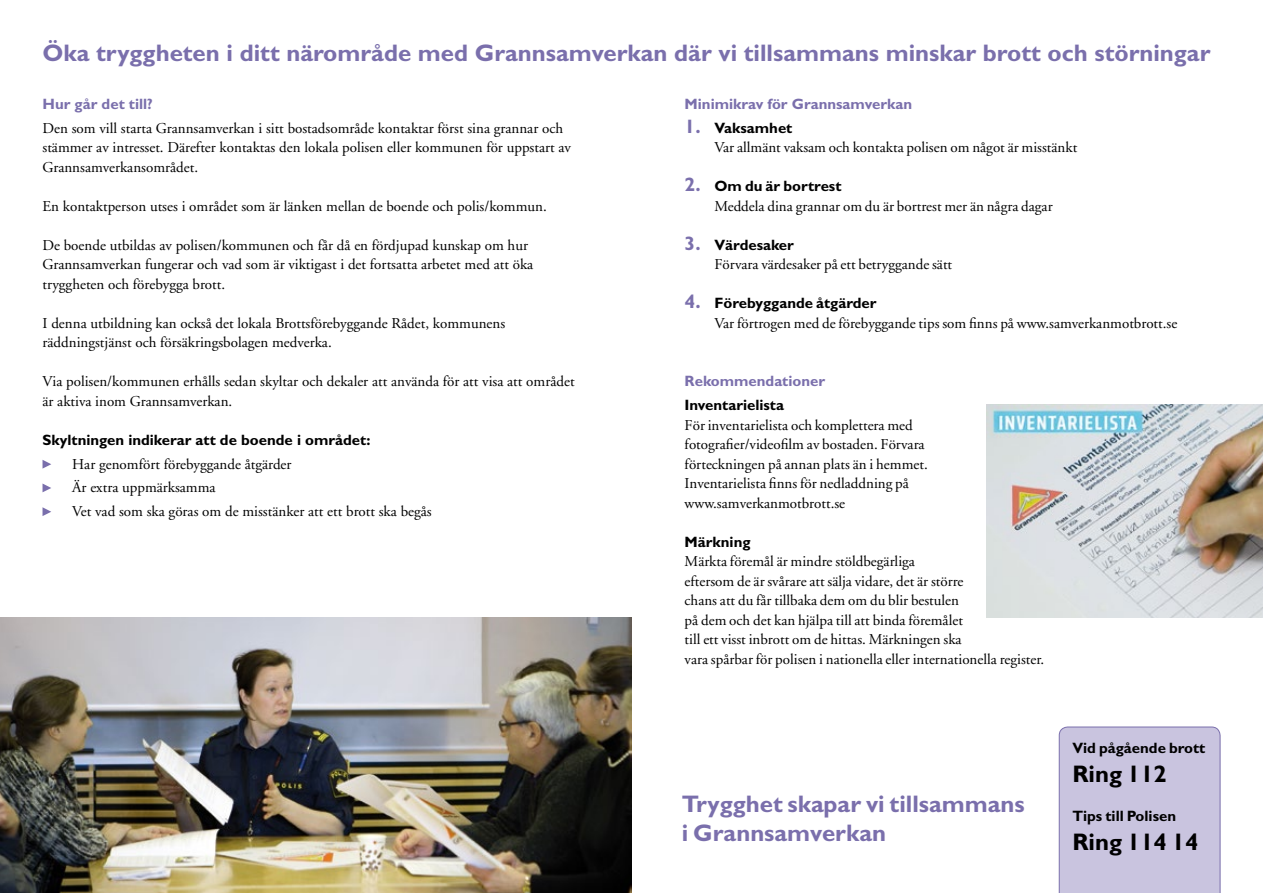
<style>
.page{position:relative;width:1263px;height:893px;background:#fff}
.page>*{position:absolute;margin:0;border:0;box-sizing:border-box;transform-origin:0 0}
.t1{font:700 24px/28.8px "Gill Sans";color:#7a6fac}
.t2{font:700 24px "Gill Sans";color:#000}
.t3{font:15px/19.5px "Adobe Garamond";color:#000}
.t4{font:700 15px "Gill Sans";color:#000}
.t5{font:700 15px "Gill Sans";color:#7a6fac}
.s1{font-size:19.5px;color:#7a6fac}
</style>
<div class="page">
<svg style="left:43px;top:460px;width:8px;height:9px"></svg>
<svg style="left:43px;top:484px;width:8px;height:8px"></svg>
<svg style="left:43px;top:507px;width:8px;height:9px"></svg>
<img style="left:0;top:617px;width:631px;height:276px">
<img style="left:986px;top:405px;width:277px;height:212px">
<div style="left:1059px;top:727px;width:161px;height:166px;background:#c9c4df"></div>
<h1 class="t1" style="left:43px;top:38px;width:1169px">Öka tryggheten i ditt närområde med Grannsamverkan där vi tillsammans minskar brott och störningar</h1>
<p class="t5" style="left:43px;top:95px;width:112px">Hur går det till?</p>
<p class="t3" style="left:43px;top:119px;width:530px">Den som vill starta Grannsamverkan i sitt bostadsområde kontaktar först sina grannar och stämmer av intresset. Därefter kontaktas den lokala polisen eller kommunen för uppstart av<br>Grannsamverkansområdet.</p>
<p class="t3" style="left:43px;top:197px;width:506px">En kontaktperson utses i området som är länken mellan de boende och polis/kommun.</p>
<p class="t3" style="left:43px;top:236px;width:492px">De boende utbildas av polisen/kommunen och får då en fördjupad kunskap om hur<br>Grannsamverkan fungerar och vad som är viktigast i det fortsatta arbetet med att öka tryggheten och förebygga brott.</p>
<p class="t3" style="left:43px;top:314px;width:464px">I denna utbildning kan också det lokala Brottsförebyggande Rådet, kommunens räddningstjänst och försäkringsbolagen medverka.</p>
<p class="t3" style="left:43px;top:372px;width:534px">Via polisen/kommunen erhålls sedan skyltar och dekaler att använda för att visa att området är aktiva inom Grannsamverkan.</p>
<p class="t4" style="left:43px;top:431px;width:329px">Skyltningen indikerar att de boende i området:</p>
<p class="t3" style="left:72px;top:452px;width:361px;line-height:23.7px">Har genomfört förebyggande åtgärder<br>Är extra uppmärksamma<br>Vet vad som ska göras om de misstänker att ett brott ska begås</p>
<p class="t5" style="left:685px;top:95px;width:229px">Minimikrav för Grannsamverkan</p>
<p class="t4" style="left:685px;top:119px;width:109px"><span class="s1">1.</span> Vaksamhet</p>
<p class="t3" style="left:714px;top:138px;width:364px">Var allmänt vaksam och kontakta polisen om något är misstänkt</p>
<p class="t4" style="left:685px;top:177px;width:158px"><span class="s1">2.</span> Om du är bortrest</p>
<p class="t3" style="left:714px;top:197px;width:340px">Meddela dina grannar om du är bortrest mer än några dagar</p>
<p class="t4" style="left:685px;top:236px;width:111px"><span class="s1">3.</span> Värdesaker</p>
<p class="t3" style="left:714px;top:255px;width:239px">Förvara värdesaker på ett betryggande sätt</p>
<p class="t4" style="left:685px;top:294px;width:193px"><span class="s1">4.</span> Förebyggande åtgärder</p>
<p class="t3" style="left:714px;top:314px;width:464px">Var förtrogen med de förebyggande tips som finns på www.samverkanmotbrott.se</p>
<p class="t5" style="left:685px;top:372px;width:142px">Rekommendationer</p>
<p class="t4" style="left:685px;top:396px;width:101px">Inventarielista</p>
<p class="t3" style="left:685px;top:415px;width:245px">För inventarielista och komplettera med fotografier/videofilm av bostaden. Förvara förteckningen på annan plats än i hemmet.<br>Inventarielista finns för nedladdning på www.samverkanmotbrott.se</p>
<p class="t4" style="left:685px;top:533px;width:67px">Märkning</p>
<p class="t3" style="left:685px;top:552px;width:361px">Märkta föremål är mindre stöldbegärliga<br>eftersom de är svårare att sälja vidare, det är större<br>chans att du får tillbaka dem om du blir bestulen<br>på dem och det kan hjälpa till att binda föremålet<br>till ett visst inbrott om de hittas. Märkningen ska<br>vara spårbar för polisen i nationella eller internationella register.</p>
<h1 class="t1" style="left:682px;top:790px;width:344px">Trygghet skapar vi tillsammans i Grannsamverkan</h1>
<p class="t4" style="left:1072px;top:739px;width:134px">Vid pågående brott</p>
<h1 class="t2" style="left:1072px;top:759px;width:96px">Ring 112</h1>
<p class="t4" style="left:1072px;top:807px;width:105px">Tips till Polisen</p>
<h1 class="t2" style="left:1072px;top:827px;width:127px">Ring 114 14</h1>
</div>
